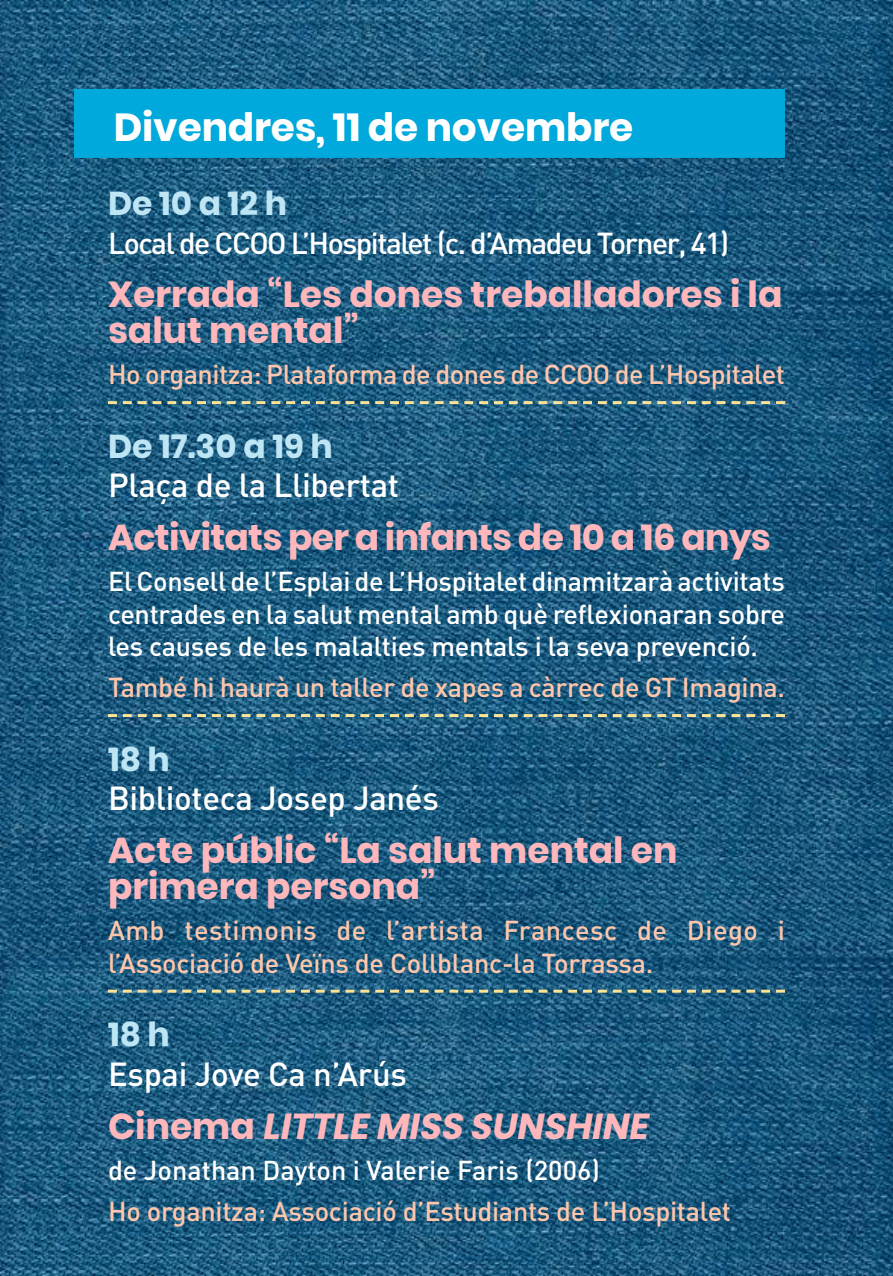
<style>
.page{position:relative;width:893px;height:1276px;background:#fff}
.page>*{position:absolute;margin:0;border:0;box-sizing:border-box;transform-origin:0 0}
.t1{font:700 39px "Poppins";letter-spacing:-.005em;color:#fff}
.t2{font:700 36px/36px "Poppins";color:#ffb7bb}
.t3{font:700 36px "Poppins";letter-spacing:-.02em;color:#ffb7bb}
.t4{font:italic 700 36px "Poppins";color:#ffb7bb}
.t5{font:500 33px "DIN";letter-spacing:-.01em;color:#fff}
.t6{font:700 33px "Poppins";color:#bee5f4}
.t7{font:500 30px "DIN";letter-spacing:-.05em;color:#fff}
.t8{font:500 27px/32.4px "DIN Pro";letter-spacing:-.01em;color:#ffc6ab}
.t9{font:500 27px/32.4px "DIN";letter-spacing:-.01em;color:#fff;text-align:justify}
.s1{font-style:normal}
</style>
<div class="page">
<img style="left:0;top:0;width:893px;height:1276px">
<div style="left:74px;top:89px;width:711px;height:69px;background:#00a9db"></div>
<svg style="left:108px;top:401px;width:677px;height:3px;background:#a0ab8d"></svg>
<svg style="left:108px;top:714px;width:677px;height:3px;background:#a3ab8c"></svg>
<svg style="left:108px;top:989px;width:677px;height:3px;background:#889c8b"></svg>
<h1 class="t1" style="left:114px;top:105px;width:521px">Divendres, 11 de novembre</h1>
<p class="t6" style="left:108px;top:184px;width:181px">De 10 a 12 h</p>
<p class="t7" style="left:108px;top:223px;width:623px">Local de CCOO L’Hospitalet (c. d’Amadeu Torner, 41)</p>
<h2 class="t2" style="left:108px;top:277px;width:676px">Xerrada “Les dones treballadores i la salut mental”</h2>
<p class="t8" style="left:108px;top:355px;width:678px">Ho organitza: Plataforma de dones de CCOO de L’Hospitalet</p>
<p class="t6" style="left:108px;top:427px;width:226px">De 17.30 a 19 h</p>
<p class="t5" style="left:108px;top:463px;width:293px">Plaça de la Llibertat</p>
<h2 class="t3" style="left:108px;top:517px;width:664px">Activitats per a infants de 10 a 16 anys</h2>
<p class="t9" style="left:108px;top:564px;width:678px">El Consell de l’Esplai de L’Hospitalet dinamitzarà activitats centrades en la salut mental amb què reflexionaran sobre les causes de les malalties mentals i la seva prevenció.</p>
<p class="t8" style="left:108px;top:668px;width:678px">També hi haurà un taller de xapes a càrrec de GT Imagina.</p>
<p class="t6" style="left:108px;top:740px;width:63px">18 h</p>
<p class="t5" style="left:108px;top:776px;width:332px">Biblioteca Josep Janés</p>
<h2 class="t2" style="left:108px;top:833px;width:571px">Acte públic “La salut mental en primera persona”</h2>
<p class="t8" style="left:108px;top:911px;width:678px">Amb testimonis de l’artista Francesc de Diego i l’Associació de Veïns de Collblanc-la Torrassa.</p>
<p class="t6" style="left:108px;top:1015px;width:63px">18 h</p>
<p class="t5" style="left:108px;top:1052px;width:300px">Espai Jove Ca n’Arús</p>
<h2 class="t4" style="left:108px;top:1105px;width:552px"><span class="s1">C i n e m a</span> LITTLEMISS SUNSHINE</h2>
<p class="t9" style="left:108px;top:1153px;width:493px">de Jonathan Dayton i Valerie Faris (2006)</p>
<p class="t8" style="left:108px;top:1192px;width:625px">Ho organitza: Associació d’Estudiants de L’Hospitalet</p>
</div>
